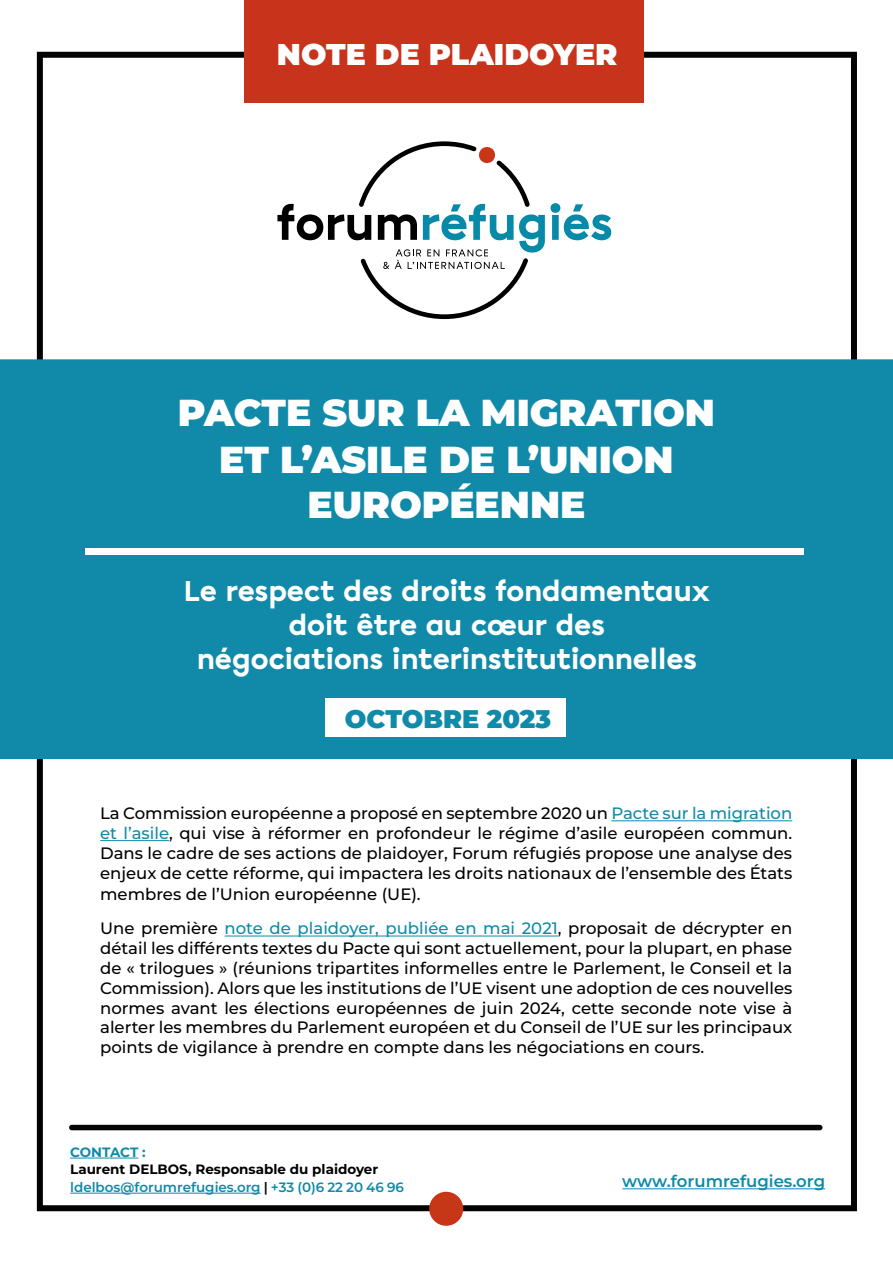
<style>
.page{position:relative;width:893px;height:1263px;background:#fff}
.page>*{position:absolute;margin:0;border:0;box-sizing:border-box;transform-origin:0 0}
.t1{font:900 37.5px/45.9px "Montserrat";color:#fff;text-align:center}
.t2{font:900 30px "Montserrat";color:#fff}
.t3{font:900 28.5px/34.2px "Chromatica";letter-spacing:-.015em;color:#fff;text-align:center}
.t4{font:900 25.5px "Montserrat";color:#0f8aa9}
.t5{font:500 16.5px/19.8px "Montserrat";color:#000;text-align:justify}
.t6{font:600 16.5px "Montserrat";color:#0f8aa9}
.t7{font:600 13.5px/17.4px "Montserrat";color:#0f8aa9}
.t8{font:700 13.5px "Montserrat";letter-spacing:-.01em;color:#0f8aa9}
.s1{color:#0f8aa9}
.s2{font-weight:700;color:#020203}
.s3{color:#020203}
</style>
<div class="page">
<div style="left:37px;top:52px;width:820px;height:1159px;background:#fff;border:6px solid #020203"></div>
<div style="left:1px;top:360px;width:891px;height:398px;background:#108aa8"></div>
<div style="left:0;top:359px;width:893px;height:400px;border:2px solid #0f8aa9"></div>
<div style="left:85px;top:549px;width:719px;height:6px;background:#fff"></div>
<svg style="left:277px;top:141px;width:334px;height:178px"></svg>
<hr style="left:611px;top:820px;width:181px;height:1px;background:#0f8aa9">
<hr style="left:100px;top:840px;width:69px;height:1px;background:#0f8aa9">
<hr style="left:225px;top:936px;width:333px;height:1px;background:#0f8aa9">
<hr style="left:70px;top:1158px;width:68px;height:1px;background:#0f8aa9">
<hr style="left:70px;top:1193px;width:191px;height:1px;background:#0f8aa9">
<div style="left:69px;top:1125px;width:753px;height:5px;border:2px solid #090405;border-radius:2px"></div>
<div style="left:244px;top:0;width:400px;height:102px;background:#c7341b"></div>
<div style="left:430px;top:1192px;width:32px;height:33px;background:#c73617;border-radius:50%"></div>
<div style="left:429px;top:1192px;width:34px;height:34px;border:2px solid #c73417;border-radius:50%"></div>
<hr style="left:622px;top:1188px;width:203px;height:1px;background:#0f8aa9">
<div style="left:325px;top:698px;width:241px;height:39px;background:#fff"></div>
<h2 class="t2" style="left:277px;top:34px;width:342px">NOTE DE PLAIDOYER</h2>
<h1 class="t1" style="left:178px;top:389px;width:539px">PACTE SUR LA MIGRATION<br>ET L’ASILE DE L’UNION<br>EUROPÉENNE</h1>
<h3 class="t3" style="left:183px;top:574px;width:528px">Le respect des droits fondamentaux doit être au cœur des<br>négociations interinstitutionnelles</h3>
<h3 class="t4" style="left:345px;top:702px;width:208px">OCTOBRE 2023</h3>
<p class="t5" style="left:100px;top:803px;width:694px">La Commission européenne a proposé en septembre 2020 un <span class="s1">Pacte sur la migration et l’asile</span>, qui vise à réformer en profondeur le régime d’asile européen commun.<br>Dans le cadre de ses actions de plaidoyer, Forum réfugiés propose une analyse des enjeux de cette réforme, qui impactera les droits nationaux de l’ensemble des États</p>
<p class="t5" style="left:100px;top:877px;width:694px;line-height:34.2px">membres de l’Union européenne (UE).<br>Une première <span class="s1">note de plaidoyer, publiée en mai 2021</span>, proposait de décrypter en</p>
<p class="t5" style="left:100px;top:938px;width:694px">détail les différents textes du Pacte qui sont actuellement, pour la plupart, en phase de « trilogues » (réunions tripartites informelles entre le Parlement, le Conseil et la Commission). Alors que les institutions de l’UE visent une adoption de ces nouvelles normes avant les élections européennes de juin 2024, cette seconde note vise à alerter les membres du Parlement européen et du Conseil de l’UE sur les principaux points de vigilance à prendre en compte dans les négociations en cours.</p>
<p class="t8" style="left:70px;top:1143px;width:77px">CONTACT :</p>
<p class="t7" style="left:70px;top:1160px;width:335px"><span class="s2">Laurent DELBOS, Responsable du plaidoyer </span>ldelbos@forumrefugies.org <span class="s3">|</span> +33 (0)6 22 20 46 96</p>
<p class="t6" style="left:622px;top:1170px;width:204px">www.forumrefugies.org</p>
</div>
